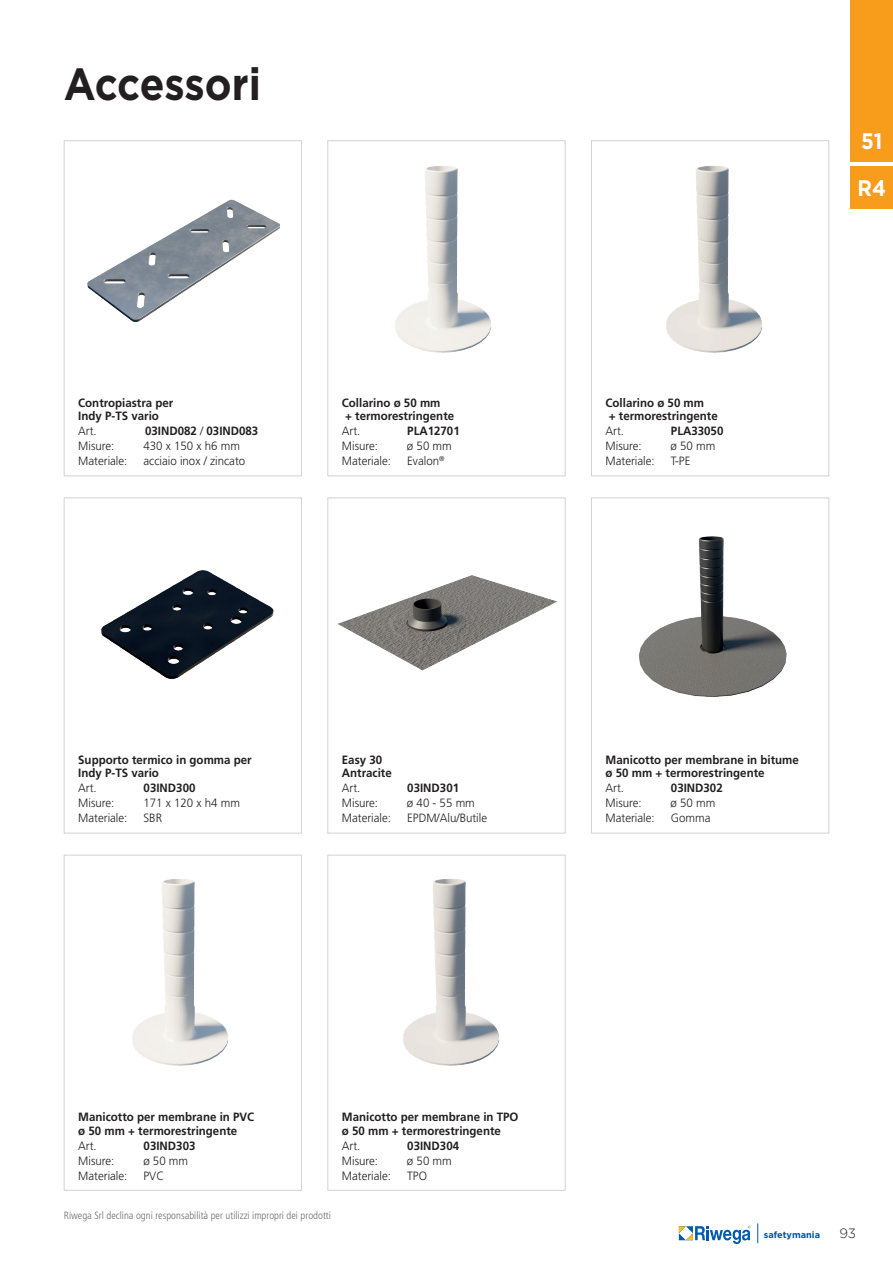
<style>
.page{position:relative;width:893px;height:1263px;background:#fff}
.page>*{position:absolute;margin:0;border:0;box-sizing:border-box;transform-origin:0 0}
.t1{font:700 45px "Gotham";letter-spacing:-.005em;color:#231f20;scale:.9 1}
.t2{font:700 22.5px "Gotham";color:#fff;scale:.9 1}
.t3{font:300 13.5px "Gotham";color:#231f20}
.t4{font:700 12px/13.5px "Frutiger";color:#231f20;scale:.96 1}
.t5{font:300 12px "Frutiger";color:#231f20;scale:.96 1}
.t6{font:300 condensed 10.5px "Frutiger";color:#6c6d70}
.t7{font:700 9.15px "Gotham";color:#0157a8}
.s1{font-weight:300}
</style>
<div class="page">
<svg style="left:679px;top:1226px;width:71px;height:18px"></svg>
<svg style="left:757px;top:1223px;width:1px;height:20px"></svg>
<div style="left:850px;top:166px;width:43px;height:42px;background:#f89c1c"></div>
<div style="left:850px;top:0;width:43px;height:162px;background:#f89c1c"></div>
<div style="left:64px;top:140px;width:238px;height:336px;border:1px solid #d1d2d4"></div>
<div style="left:327px;top:140px;width:239px;height:336px;border:1px solid #d1d2d4"></div>
<div style="left:327px;top:855px;width:239px;height:336px;border:1px solid #d1d2d4"></div>
<img style="left:638px;top:536px;width:149px;height:161px">
<div style="left:591px;top:497px;width:238px;height:336px;border:1px solid #d1d2d4"></div>
<div style="left:64px;top:855px;width:238px;height:336px;border:1px solid #d1d2d4"></div>
<div style="left:591px;top:140px;width:238px;height:336px;border:1px solid #d1d2d4"></div>
<img style="left:101px;top:570px;width:173px;height:109px">
<div style="left:64px;top:497px;width:238px;height:336px;border:1px solid #d1d2d4"></div>
<img style="left:338px;top:575px;width:220px;height:96px">
<div style="left:327px;top:497px;width:239px;height:336px;border:1px solid #d1d2d4"></div>
<img style="left:132px;top:879px;width:96px;height:187px">
<img style="left:395px;top:166px;width:96px;height:187px">
<img style="left:403px;top:879px;width:97px;height:187px">
<img style="left:666px;top:166px;width:97px;height:187px">
<img style="left:64px;top:166px;width:237px;height:178px">
<h1 class="t1" style="left:64px;top:54px;width:221px">Accessori</h1>
<p class="t4" style="left:78px;top:396px;width:101px">Contropiastra per<br>Indy P-TS vario</p>
<p class="t5" style="left:78px;top:424px;width:21px">Art.</p>
<p class="t4" style="left:145px;top:424px;width:120px">03IND082 <span class="s1">/</span> 03IND083</p>
<p class="t5" style="left:78px;top:439px;width:39px">Misure:</p>
<p class="t5" style="left:143px;top:439px;width:102px">430 x 150 x h6 mm</p>
<p class="t5" style="left:78px;top:454px;width:53px">Materiale:</p>
<p class="t5" style="left:144px;top:454px;width:107px">acciaio inox / zincato</p>
<p class="t4" style="left:342px;top:396px;width:119px">Collarino ø 50 mm<br>+ termorestringente</p>
<p class="t5" style="left:342px;top:424px;width:21px">Art.</p>
<p class="t4" style="left:407px;top:424px;width:56px">PLA12701</p>
<p class="t5" style="left:342px;top:439px;width:39px">Misure:</p>
<p class="t5" style="left:407px;top:439px;width:48px">ø 50 mm</p>
<p class="t5" style="left:342px;top:454px;width:53px">Materiale:</p>
<p class="t5" style="left:407px;top:454px;width:40px">Evalon<sup>®</sup></p>
<p class="t4" style="left:605px;top:396px;width:119px">Collarino ø 50 mm<br>+ termorestringente</p>
<p class="t5" style="left:605px;top:424px;width:21px">Art.</p>
<p class="t4" style="left:671px;top:424px;width:56px">PLA33050</p>
<p class="t5" style="left:605px;top:439px;width:39px">Misure:</p>
<p class="t5" style="left:671px;top:439px;width:48px">ø 50 mm</p>
<p class="t5" style="left:605px;top:454px;width:53px">Materiale:</p>
<p class="t5" style="left:671px;top:454px;width:22px">T-PE</p>
<h2 class="t2" style="left:861px;top:126px;width:25px">51</h2>
<h2 class="t2" style="left:857px;top:173px;width:33px">R4</h2>
<p class="t4" style="left:78px;top:753px;width:182px">Supporto termico in gomma per<br>Indy P-TS vario</p>
<p class="t5" style="left:78px;top:781px;width:21px">Art.</p>
<p class="t4" style="left:144px;top:781px;width:56px">03IND300</p>
<p class="t5" style="left:78px;top:796px;width:39px">Misure:</p>
<p class="t5" style="left:143px;top:796px;width:102px">171 x 120 x h4 mm</p>
<p class="t5" style="left:78px;top:811px;width:53px">Materiale:</p>
<p class="t5" style="left:144px;top:811px;width:21px">SBR</p>
<p class="t4" style="left:342px;top:753px;width:54px">Easy 30<br>Antracite</p>
<p class="t5" style="left:342px;top:781px;width:21px">Art.</p>
<p class="t4" style="left:407px;top:781px;width:56px">03IND301</p>
<p class="t5" style="left:342px;top:796px;width:39px">Misure:</p>
<p class="t5" style="left:407px;top:796px;width:72px">ø 40 - 55 mm</p>
<p class="t5" style="left:342px;top:811px;width:53px">Materiale:</p>
<p class="t5" style="left:407px;top:811px;width:85px">EPDM/Alu/Butile</p>
<p class="t4" style="left:605px;top:753px;width:203px">Manicotto per membrane in bitume ø 50 mm + termorestringente</p>
<p class="t5" style="left:605px;top:781px;width:21px">Art.</p>
<p class="t4" style="left:671px;top:781px;width:56px">03IND302</p>
<p class="t5" style="left:605px;top:796px;width:39px">Misure:</p>
<p class="t5" style="left:671px;top:796px;width:48px">ø 50 mm</p>
<p class="t5" style="left:605px;top:811px;width:53px">Materiale:</p>
<p class="t5" style="left:671px;top:811px;width:43px">Gomma</p>
<p class="t4" style="left:78px;top:1110px;width:185px">Manicotto per membrane in PVC ø 50 mm + termorestringente</p>
<p class="t5" style="left:78px;top:1138px;width:21px">Art.</p>
<p class="t4" style="left:144px;top:1139px;width:56px">03IND303</p>
<p class="t5" style="left:78px;top:1153px;width:39px">Misure:</p>
<p class="t5" style="left:143px;top:1153px;width:48px">ø 50 mm</p>
<p class="t5" style="left:78px;top:1168px;width:53px">Materiale:</p>
<p class="t5" style="left:144px;top:1168px;width:23px">PVC</p>
<p class="t4" style="left:342px;top:1110px;width:186px">Manicotto per membrane in TPO ø 50 mm + termorestringente</p>
<p class="t5" style="left:342px;top:1138px;width:21px">Art.</p>
<p class="t4" style="left:407px;top:1139px;width:56px">03IND304</p>
<p class="t5" style="left:342px;top:1153px;width:39px">Misure:</p>
<p class="t5" style="left:407px;top:1153px;width:48px">ø 50 mm</p>
<p class="t5" style="left:342px;top:1168px;width:53px">Materiale:</p>
<p class="t5" style="left:407px;top:1168px;width:22px">TPO</p>
<p class="t6" style="left:64px;top:1209px;width:269px">Riwega Srl declina ogni responsabilità per utilizzi impropri dei prodotti</p>
<p class="t7" style="left:764px;top:1229px;width:58px">safetymania</p>
<p class="t3" style="left:839px;top:1226px;width:18px">93</p>
</div>
